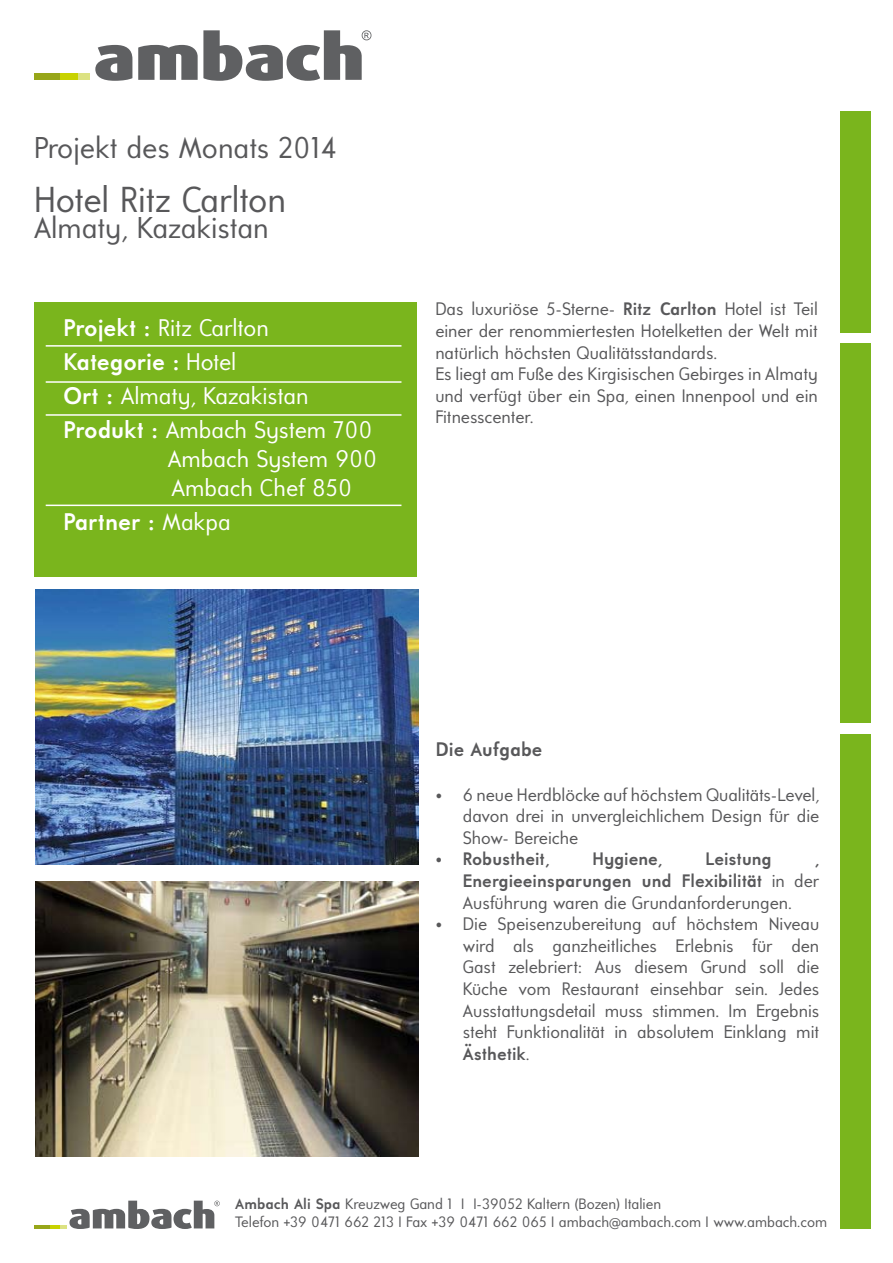
<style>
.page{position:relative;width:893px;height:1263px;background:#fff}
.page>*{position:absolute;margin:0;border:0;box-sizing:border-box;transform-origin:0 0}
.t1{font:36px "Universalis ADF Std";color:#58585a}
.t2{font:30px "Universalis ADF Std";color:#58585a}
.t3{font:24px/34.2px "Universalis ADF Std";color:#fff}
.t4{font:700 24px "Universalis ADF Std";color:#fff}
.t5{font:700 19.5px "Universalis ADF Std";color:#58585a}
.t6{font:18px/21.6px "Universalis ADF Std";color:#58585a;text-align:justify}
.t7{font:700 18px "Universalis ADF Std";color:#58585a}
.t8{font:15px/18px "Universalis ADF Std";color:#58585a}
.s1{font-weight:700}
.s2{font-weight:400}
</style>
<div class="page">
<svg style="left:95px;top:45px;width:37px;height:36px"></svg>
<div style="left:34px;top:74px;width:26px;height:6px;background:#97a619"></div>
<div style="left:60px;top:74px;width:18px;height:6px;background:#c8d200"></div>
<div style="left:78px;top:74px;width:12px;height:6px;background:#dce282"></div>
<svg style="left:138px;top:30px;width:233px;height:51px"></svg>
<div style="left:34px;top:302px;width:382px;height:275px;background:#7ab51d"></div>
<div style="left:840px;top:734px;width:31px;height:495px;background:#7ab51d"></div>
<div style="left:840px;top:343px;width:31px;height:380px;background:#7ab51d"></div>
<div style="left:840px;top:111px;width:31px;height:222px;background:#7ab51d"></div>
<hr style="left:34px;top:1225px;width:16px;height:3px;background:#97a619">
<svg style="left:50px;top:1200px;width:170px;height:29px"></svg>
<hr style="left:46px;top:345px;width:355px;height:2px;background:#fff">
<hr style="left:46px;top:381px;width:355px;height:2px;background:#fff">
<hr style="left:46px;top:414px;width:355px;height:2px;background:#fff">
<hr style="left:46px;top:505px;width:355px;height:1px;background:#fff">
<img style="left:36px;top:590px;width:382px;height:275px">
<img style="left:36px;top:881px;width:382px;height:275px">
<h2 class="t2" style="left:34px;top:130px;width:304px">Projekt des Monats 2014</h2>
<h1 class="t1" style="left:34px;top:178px;width:254px">Hotel Ritz Carlton</h1>
<h2 class="t2" style="left:34px;top:209px;width:236px">Almaty, Kazakistan</h2>
<h3 class="t3" style="left:63px;top:310px;width:311px"><span class="s1">Projekt :</span> Ritz Carlton<br><span class="s1">Kategorie :</span> Hotel<br><span class="s1">Ort :</span> Almaty, Kazakistan<br><span class="s1">Produkt :</span> Ambach System 700</h3>
<h3 class="t3" style="left:168px;top:444px;width:211px;line-height:28.8px">Ambach System 900<br>Ambach Chef 850</h3>
<h3 class="t4" style="left:63px;top:507px;width:169px">Partner : <span class="s2">Makpa</span></h3>
<p class="t6" style="left:435px;top:298px;width:384px;text-align:left">Das luxuriöse 5-Sterne- <span class="s1">Ritz Carlton</span> Hotel ist Teil einer der renommiertesten Hotelketten der Welt mit natürlich höchsten Qualitätsstandards.<br>Es liegt am Fuße des Kirgisischen Gebirges in Almaty und verfügt über ein Spa, einen Innenpool und ein Fitnesscenter.</p>
<p class="t5" style="left:436px;top:737px;width:108px">Die Aufgabe</p>
<p class="t6" style="left:463px;top:783px;width:358px;text-indent:-27px">• 6 neue Herdblöcke auf höchstem Qualitäts-Level, davon drei in unvergleichlichem Design für die Show- Bereiche</p>
<p class="t7" style="left:436px;top:848px;width:115px">• Robustheit,</p>
<p class="t7" style="left:592px;top:848px;width:72px">Hygiene,</p>
<p class="t7" style="left:705px;top:848px;width:68px">Leistung</p>
<p class="t6" style="left:463px;top:848px;width:358px;text-indent:352px"><span class="s1">, Energieeinsparungen und Flexibilität</span> in der Ausführung waren die Grundanforderungen.</p>
<p class="t6" style="left:463px;top:913px;width:358px;text-indent:-27px">• Die Speisenzubereitung auf höchstem Niveau wird als ganzheitliches Erlebnis für den Gast zelebriert: Aus diesem Grund soll die Küche vom Restaurant einsehbar sein. Jedes Ausstattungsdetail muss stimmen. Im Ergebnis steht Funktionalität in absolutem Einklang mit <span class="s1">Ästhetik</span>.</p>
<p class="t8" style="left:235px;top:1194px;width:593px"><span class="s1">Ambach Ali Spa</span> Kreuzweg Gand 1 I I-39052 Kaltern (Bozen) Italien<br>Telefon +39 0471 662 213 I Fax +39 0471 662 065 I ambach@ambach.com I www.ambach.com</p>
</div>
